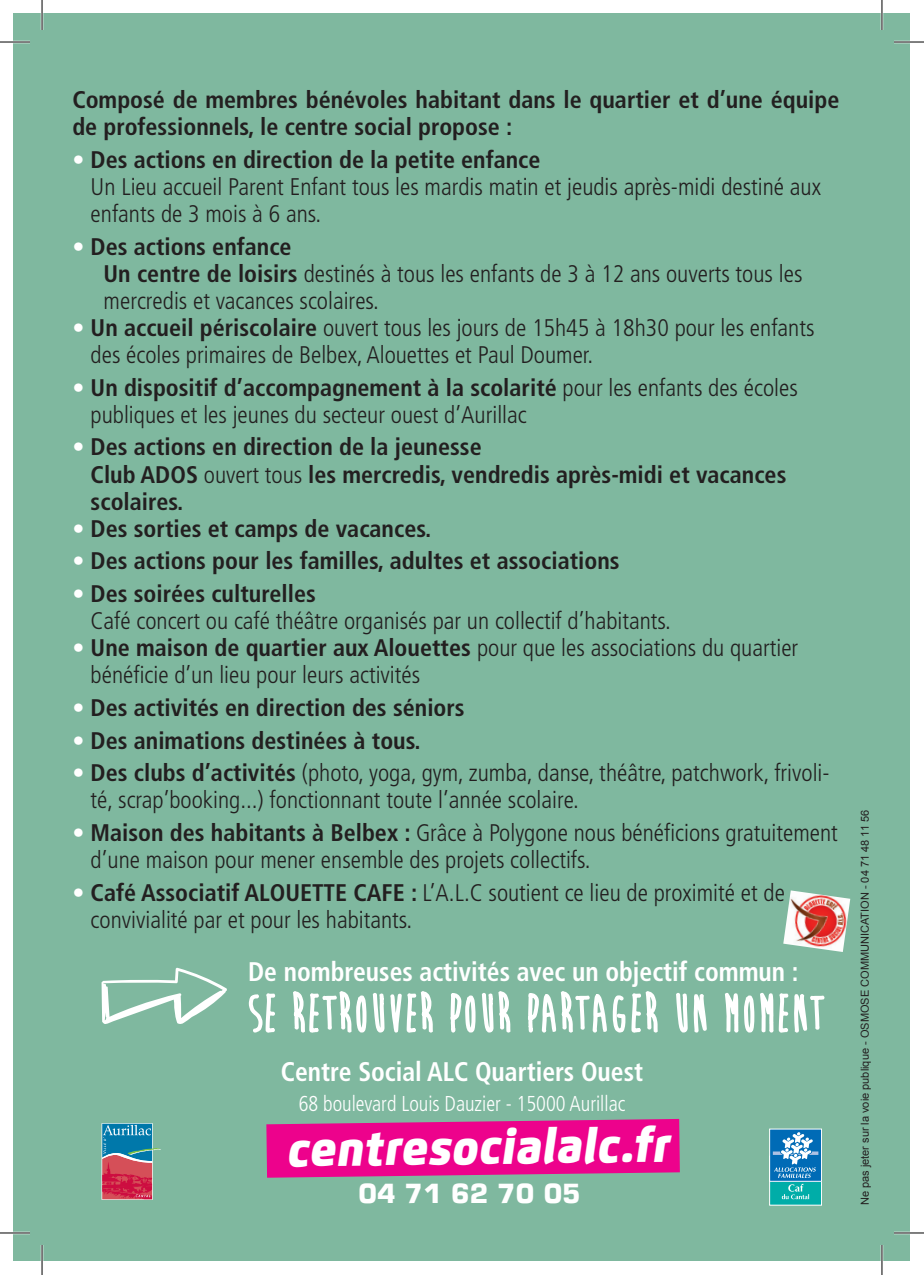
<style>
.page{position:relative;width:924px;height:1275px;background:#fff}
.page>*{position:absolute;margin:0;border:0;box-sizing:border-box;transform-origin:0 0}
.t1{font:italic 900 48.6px "Flexo";color:#fff}
.t2{font:700 condensed 27px "Frutiger";color:#fff;scale:.95 1}
.t3{font:700 25.6px "Eurostile";color:#fff}
.t4{font:300 condensed 24px/27px "Frutiger";color:#231f20}
.t5{font:700 condensed 24px/27px "Frutiger";color:#231f20}
.t6{font:300 condensed 21.6px "Frutiger";color:#fff;scale:.95 1}
.Titre-03{font:11px "Arial";color:#231f20}
.s1{font-weight:700;color:#fff}
.s2{font-weight:700}
.s3{color:#fff}
.s4{font-weight:300}
</style>
<div class="page">
<div style="left:14px;top:14px;width:895px;height:1247px;background:#7fb89f"></div>
<svg style="left:248px;top:993px;width:28px;height:40px"></svg>
<svg style="left:293px;top:991px;width:140px;height:42px"></svg>
<svg style="left:450px;top:991px;width:61px;height:42px"></svg>
<svg style="left:528px;top:991px;width:130px;height:42px"></svg>
<svg style="left:676px;top:993px;width:31px;height:40px"></svg>
<svg style="left:725px;top:992px;width:100px;height:41px"></svg>
<div style="left:769px;top:1156px;width:52px;height:49px;background:#00ada8"></div>
<div style="left:769px;top:1129px;width:52px;height:52px;background:#006bb6"></div>
<div style="left:769px;top:1128px;width:52px;height:53px;border:1px solid #fff"></div>
<svg style="left:772px;top:1132px;width:46px;height:67px"></svg>
<svg style="left:266px;top:1119px;width:413px;height:58px;background:#e4108d"></svg>
<svg style="left:101px;top:1123px;width:60px;height:76px;background:#867187"></svg>
<svg style="left:101px;top:967px;width:126px;height:57px"></svg>
<svg style="left:783px;top:890px;width:67px;height:62px"></svg>
<hr style="left:0;top:41px;width:30px;height:2px;background:#fff">
<hr style="left:893px;top:41px;width:30px;height:2px;background:#fff">
<hr style="left:0;top:1231px;width:30px;height:3px;background:#fff">
<hr style="left:893px;top:1231px;width:30px;height:3px;background:#fff">
<hr style="left:41px;top:0;width:2px;height:30px;background:#fff">
<hr style="left:41px;top:1245px;width:2px;height:30px;background:#fff">
<hr style="left:880px;top:0;width:2px;height:30px;background:#fff">
<hr style="left:880px;top:1245px;width:2px;height:30px;background:#fff">
<hr style="left:0;top:42px;width:30px;height:1px;background:#000">
<hr style="left:893px;top:42px;width:30px;height:1px;background:#000">
<hr style="left:0;top:1232px;width:30px;height:1px;background:#000">
<hr style="left:893px;top:1232px;width:30px;height:1px;background:#000">
<hr style="left:42px;top:0;width:1px;height:30px;background:#000">
<hr style="left:42px;top:1245px;width:1px;height:30px;background:#000">
<hr style="left:881px;top:0;width:1px;height:30px;background:#000">
<hr style="left:881px;top:1245px;width:1px;height:30px;background:#000">
<p class="t5" style="left:72px;top:86px;width:768px">Composé de membres bénévoles habitant dans le quartier et d’une équipe de professionnels, le centre social propose :</p>
<p class="t4" style="left:91px;top:146px;width:731px;text-indent:-18px"><span class="s1">•</span> <span class="s2">Des actions en direction de la petite enfance<br></span>Un Lieu accueil Parent Enfant tous les mardis matin et jeudis après-midi destiné aux enfants de 3 mois à 6 ans.</p>
<p class="t4" style="left:104px;top:233px;width:700px;text-indent:-31px"><span class="s1">•</span> <span class="s2">Des actions enfance<br>Un centre de loisirs</span> destinés à tous les enfants de 3 à 12 ans ouverts tous les mercredis et vacances scolaires.</p>
<p class="t4" style="left:91px;top:314px;width:725px;text-indent:-18px"><span class="s1">•</span> <span class="s2">Un accueil périscolaire</span> ouvert tous les jours de 15h45 à 18h30 pour les enfants des écoles primaires de Belbex, Alouettes et Paul Doumer.</p>
<p class="t4" style="left:91px;top:374px;width:708px;text-indent:-18px"><span class="s1">•</span> <span class="s2">Un dispositif d’accompagnement à la scolarité</span> pour les enfants des écoles publiques et les jeunes du secteur ouest d’Aurillac</p>
<p class="t5" style="left:91px;top:434px;width:697px;text-indent:-18px"><span class="s3">•</span> Des actions en direction de la jeunesse<br>Club ADOS <span class="s4">ouvert tous</span> les mercredis, vendredis après-midi et vacances scolaires.</p>
<p class="t5" style="left:72px;top:515px;width:357px"><span class="s3">•</span> Des sorties et camps de vacances.</p>
<p class="t5" style="left:72px;top:547px;width:548px"><span class="s3">•</span> Des actions pour les familles, adultes et associations</p>
<p class="t4" style="left:91px;top:580px;width:581px;text-indent:-18px"><span class="s1">•</span> <span class="s2">Des soirées culturelles<br></span>Café concert ou café théâtre organisés par un collectif d’habitants.</p>
<p class="t4" style="left:91px;top:634px;width:708px;text-indent:-18px"><span class="s1">•</span> <span class="s2">Une maison de quartier aux Alouettes</span> pour que les associations du quartier bénéficie d’un lieu pour leurs activités</p>
<p class="t5" style="left:72px;top:694px;width:393px"><span class="s3">•</span> Des activités en direction des séniors</p>
<p class="t5" style="left:72px;top:727px;width:346px"><span class="s3">•</span> Des animations destinées à tous.</p>
<p class="t4" style="left:91px;top:760px;width:740px;text-indent:-18px"><span class="s1">•</span> <span class="s2">Des clubs d’activités</span> (photo, yoga, gym, zumba, danse, théâtre, patchwork, frivoli&shy;té, scrap’booking...) fonctionnant toute l’année scolaire.</p>
<p class="t4" style="left:91px;top:819px;width:748px;text-indent:-18px"><span class="s1">•</span> <span class="s2">Maison des habitants à Belbex :</span> Grâce à Polygone nous bénéficions gratuitement d’une maison pour mener ensemble des projets collectifs.</p>
<p class="t4" style="left:91px;top:879px;width:695px;text-indent:-18px"><span class="s1">•</span> <span class="s2">Café Associatif ALOUETTE CAFE :</span> L’A.L.C soutient ce lieu de proximité et de convivialité par et pour les habitants.</p>
<p class="t2" style="left:248px;top:955px;width:580px">De nombreuses activités avec un objectif commun :</p>
<p class="t2" style="left:281px;top:1055px;width:382px">Centre Social ALC Quartiers Ouest</p>
<p class="t6" style="left:298px;top:1091px;width:345px">68 boulevard Louis Dauzier - 15000 Aurillac</p>
<p class="t1" style="left:286px;top:1120px;width:385px;rotate:-1deg">centresocialalc.fr</p>
<p class="t3" style="left:358px;top:1176px;width:224px">04 71 62 70 05</p>
<p class="Titre-03" style="left:857px;top:1205px;width:397px;rotate:-90deg">Ne pas jeter sur la voie publique - OSMOSE COMMUNICATION - 04 71 48 11 56</p>
</div>
